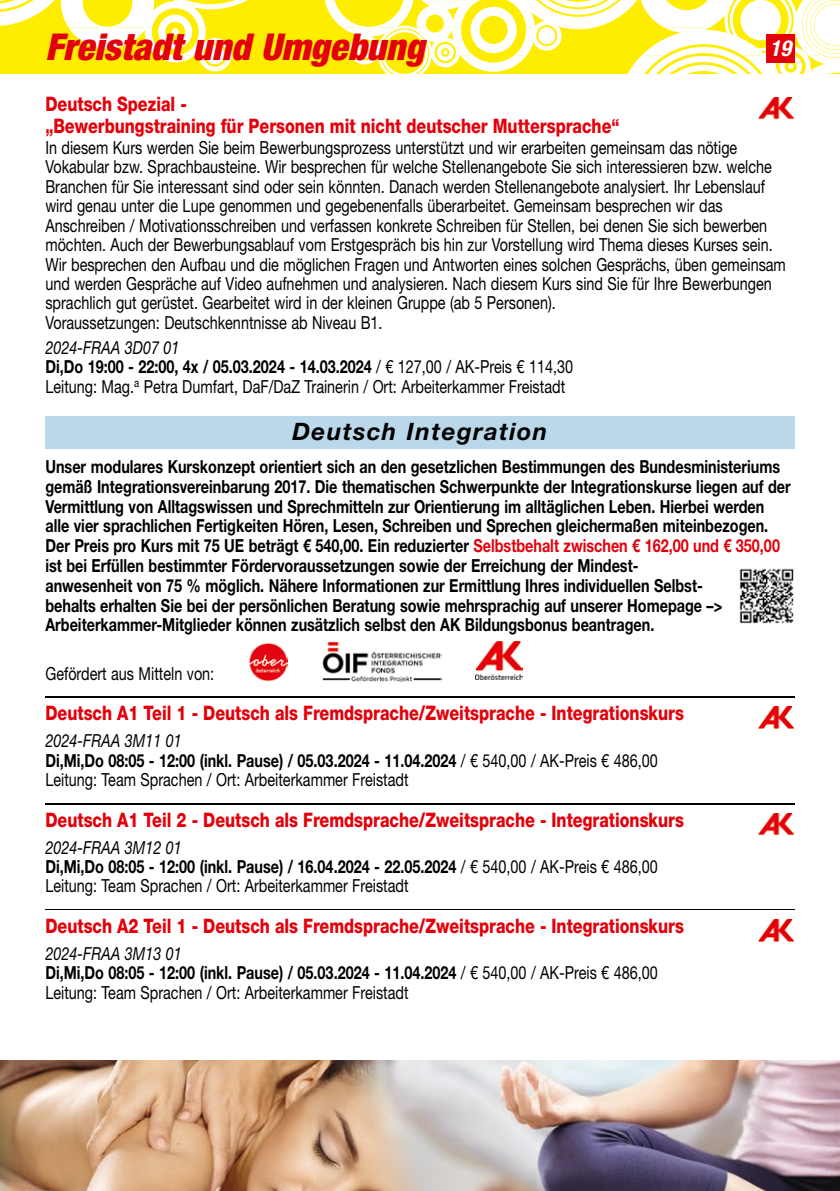
<style>
.page{position:relative;width:840px;height:1191px;background:#fff}
.page>*{position:absolute;margin:0;border:0;box-sizing:border-box;transform-origin:0 0}
.t1{font:italic 900 condensed 37px "Helvetica Neue LT Std";color:#e3000b}
.t2{font:italic 700 24px "Helvetica Neue LT Std";letter-spacing:.06em;color:#000}
.t3{font:italic 700 condensed 22px "Helvetica Neue LT Std";color:#fff}
.t4{font:800 20px/22px "Helvetica Neue LT Std";color:#e3000b;scale:.8 1}
.t5{font:18px/19.4px "Helvetica Neue LT Std";color:#000;scale:.8 1}
.t6{font:700 18px/19.8px "Helvetica Neue LT Std";color:#000;scale:.8 1}
.s1{font-style:italic}
.s2{font-weight:700}
.s3{color:#e3000b}
</style>
<div class="page">
<svg style="left:0;top:0;width:839px;height:74px"></svg>
<div style="left:765px;top:34px;width:29px;height:28px;background:#e3000b"></div>
<div style="left:45px;top:416px;width:749px;height:32px;background:#bad8e9"></div>
<hr style="left:45px;top:697px;width:749px;height:1px;background:#000">
<hr style="left:45px;top:803px;width:749px;height:1px;background:#000">
<hr style="left:45px;top:909px;width:749px;height:1px;background:#000">
<img style="left:758px;top:97px;width:35px;height:23px">
<img style="left:248px;top:642px;width:39px;height:40px">
<img style="left:475px;top:641px;width:47px;height:38px">
<img style="left:322px;top:641px;width:119px;height:40px">
<img style="left:758px;top:706px;width:35px;height:23px">
<img style="left:758px;top:813px;width:35px;height:23px">
<img style="left:758px;top:919px;width:35px;height:23px">
<img style="left:739px;top:568px;width:55px;height:56px">
<img style="left:0;top:1060px;width:839px;height:131px">
<h1 class="t1" style="left:45px;top:24px;width:380px">Freistadt und Umgebung</h1>
<p class="t3" style="left:769px;top:35px;width:23px">19</p>
<p class="t4" style="left:45px;top:93px;width:718px">Deutsch Spezial -<br>„Bewerbungstraining für Personen mit nicht deutscher Muttersprache“</p>
<p class="t5" style="left:45px;top:138px;width:926px">In diesem Kurs werden Sie beim Bewerbungsprozess unterstützt und wir erarbeiten gemeinsam das nötige Vokabular bzw. Sprachbausteine. Wir besprechen für welche Stellenangebote Sie sich interessieren bzw. welche Branchen für Sie interessant sind oder sein könnten. Danach werden Stellenangebote analysiert. Ihr Lebenslauf wird genau unter die Lupe genommen und gegebenenfalls überarbeitet. Gemeinsam besprechen wir das Anschreiben / Motivationsschreiben und verfassen konkrete Schreiben für Stellen, bei denen Sie sich bewerben möchten. Auch der Bewerbungsablauf vom Erstgespräch bis hin zur Vorstellung wird Thema dieses Kurses sein.<br>Wir besprechen den Aufbau und die möglichen Fragen und Antworten eines solchen Gesprächs, üben gemeinsam und werden Gespräche auf Video aufnehmen und analysieren. Nach diesem Kurs sind Sie für Ihre Bewerbungen sprachlich gut gerüstet. Gearbeitet wird in der kleinen Gruppe (ab 5 Personen).<br>Voraussetzungen: Deutschkenntnisse ab Niveau B1.</p>
<p class="t5" style="left:45px;top:337px;width:660px"><span class="s1">2024-FRAA 3D07 01<br></span><span class="s2">Di,Do 19:00 - 22:00, 4x / 05.03.2024 - 14.03.2024</span> / € 127,00 / AK-Preis € 114,30<br>Leitung: Mag.<sup>a</sup> Petra Dumfart, DaF/DaZ Trainerin / Ort: Arbeiterkammer Freistadt</p>
<h2 class="t2" style="left:292px;top:417px;width:257px">Deutsch Integration</h2>
<p class="t6" style="left:45px;top:456px;width:932px">Unser modulares Kurskonzept orientiert sich an den gesetzlichen Bestimmungen des Bundesministeriums gemäß Integrationsvereinbarung 2017. Die thematischen Schwerpunkte der Integrationskurse liegen auf der Vermittlung von Alltagswissen und Sprechmitteln zur Orientierung im alltäglichen Leben. Hierbei werden alle vier sprachlichen Fertigkeiten Hören, Lesen, Schreiben und Sprechen gleichermaßen miteinbezogen.<br>Der Preis pro Kurs mit 75 UE beträgt € 540,00. Ein reduzierter <span class="s3">Selbstbehalt zwischen € 162,00 und € 350,00 </span>ist bei Erfüllen bestimmter Fördervoraussetzungen sowie der Erreichung der Mindest-<br>anwesenheit von 75 % möglich. Nähere Informationen zur Ermittlung Ihres individuellen Selbst-<br>behalts erhalten Sie bei der persönlichen Beratung sowie mehrsprachig auf unserer Homepage –&gt; Arbeiterkammer-Mitglieder können zusätzlich selbst den AK Bildungsbonus beantragen.</p>
<p class="t5" style="left:45px;top:663px;width:212px">Gefördert aus Mitteln von:</p>
<p class="t4" style="left:45px;top:702px;width:799px">Deutsch A1 Teil 1 - Deutsch als Fremdsprache/Zweitsprache - Integrationskurs</p>
<p class="t5" style="left:45px;top:731px;width:766px"><span class="s1">2024-FRAA 3M11 01<br></span><span class="s2">Di,Mi,Do 08:05 - 12:00 (inkl. Pause) / 05.03.2024 - 11.04.2024</span> / € 540,00 / AK-Preis € 486,00<br>Leitung: Team Sprachen / Ort: Arbeiterkammer Freistadt</p>
<p class="t4" style="left:45px;top:808px;width:799px">Deutsch A1 Teil 2 - Deutsch als Fremdsprache/Zweitsprache - Integrationskurs</p>
<p class="t5" style="left:45px;top:837px;width:766px"><span class="s1">2024-FRAA 3M12 01<br></span><span class="s2">Di,Mi,Do 08:05 - 12:00 (inkl. Pause) / 16.04.2024 - 22.05.2024</span> / € 540,00 / AK-Preis € 486,00<br>Leitung: Team Sprachen / Ort: Arbeiterkammer Freistadt</p>
<p class="t4" style="left:45px;top:915px;width:799px">Deutsch A2 Teil 1 - Deutsch als Fremdsprache/Zweitsprache - Integrationskurs</p>
<p class="t5" style="left:45px;top:943px;width:766px"><span class="s1">2024-FRAA 3M13 01<br></span><span class="s2">Di,Mi,Do 08:05 - 12:00 (inkl. Pause) / 05.03.2024 - 11.04.2024</span> / € 540,00 / AK-Preis € 486,00<br>Leitung: Team Sprachen / Ort: Arbeiterkammer Freistadt</p>
</div>
